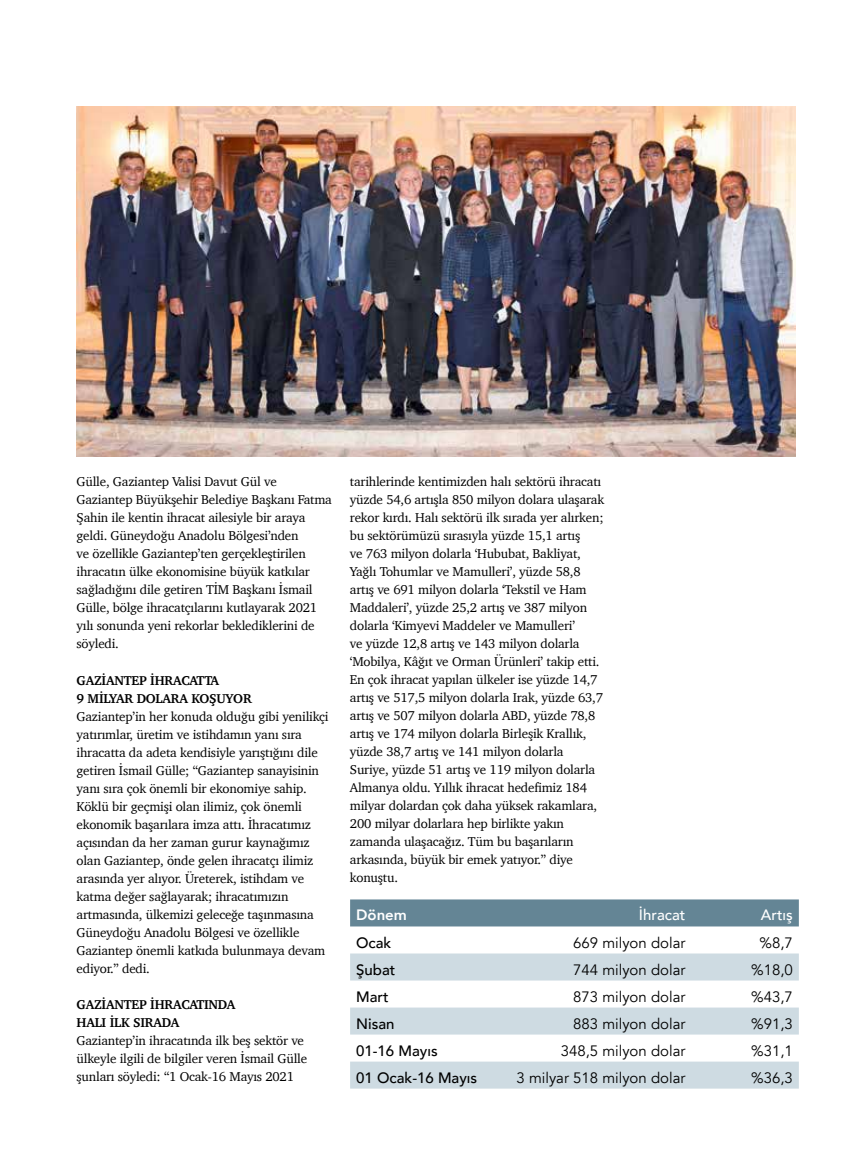
<style>
.page{position:relative;width:851px;height:1149px;background:#fff}
.page>*{position:absolute;margin:0;border:0;box-sizing:border-box;transform-origin:0 0}
.t1{font:15px "Avenir";color:#000}
.t2{font:500 15px "Avenir";color:#000}
.t3{font:500 15px "Avenir";color:#fff}
.t4{font:800 15px "Avenir";color:#fff}
.t5{font:13.2px/18px "Charter";letter-spacing:-.015em;color:#000}
.t6{font:700 13.2px/18px "Charter";letter-spacing:-.015em;color:#000}
</style>
<div class="page">
<img style="left:77px;top:106px;width:718px;height:350px">
<div style="left:350px;top:899px;width:448px;height:27px;background:#648595"></div>
<svg style="left:350px;top:953px;width:448px;height:135px;fill:#cedbe2"></svg>
<p class="t5" style="left:77px;top:472px;width:257px">Gülle, Gaziantep Valisi Davut Gül ve Gaziantep Büyükşehir Belediye Başkanı Fatma Şahin ile kentin ihracat ailesiyle bir araya geldi. Güneydoğu Anadolu Bölgesi’nden<br>ve özellikle Gaziantep’ten gerçekleştirilen ihracatın ülke ekonomisine büyük katkılar sağladığını dile getiren TİM Başkanı İsmail Gülle, bölge ihracatçılarını kutlayarak 2021 yılı sonunda yeni rekorlar beklediklerini de söyledi.</p>
<p class="t6" style="left:77px;top:670px;width:176px">GAZİANTEP İHRACATTA<br>9 MİLYAR DOLARA KOŞUYOR</p>
<p class="t5" style="left:77px;top:706px;width:253px">Gaziantep’in her konuda olduğu gibi yenilikçi yatırımlar, üretim ve istihdamın yanı sıra ihracatta da adeta kendisiyle yarıştığını dile getiren İsmail Gülle; “Gaziantep sanayisinin yanı sıra çok önemli bir ekonomiye sahip.<br>Köklü bir geçmişi olan ilimiz, çok önemli ekonomik başarılara imza attı. İhracatımız açısından da her zaman gurur kaynağımız olan Gaziantep, önde gelen ihracatçı ilimiz arasında yer alıyor. Üreterek, istihdam ve katma değer sağlayarak; ihracatımızın artmasında, ülkemizi geleceğe taşınmasına Güneydoğu Anadolu Bölgesi ve özellikle Gaziantep önemli katkıda bulunmaya devam ediyor.” dedi.</p>
<p class="t6" style="left:77px;top:994px;width:160px">GAZİANTEP İHRACATINDA<br>HALI İLK SIRADA</p>
<p class="t5" style="left:77px;top:1030px;width:232px">Gaziantep’in ihracatında ilk beş sektör ve ülkeyle ilgili de bilgiler veren İsmail Gülle şunları söyledi: “1 Ocak-16 Mayıs 2021</p>
<p class="t5" style="left:350px;top:472px;width:256px">tarihlerinde kentimizden halı sektörü ihracatı yüzde 54,6 artışla 850 milyon dolara ulaşarak rekor kırdı. Halı sektörü ilk sırada yer alırken; bu sektörümüzü sırasıyla yüzde 15,1 artış<br>ve 763 milyon dolarla ‘Hububat, Bakliyat, Yağlı Tohumlar ve Mamulleri’, yüzde 58,8 artış ve 691 milyon dolarla ‘Tekstil ve Ham Maddaleri’, yüzde 25,2 artış ve 387 milyon dolarla ‘Kimyevi Maddeler ve Mamulleri’<br>ve yüzde 12,8 artış ve 143 milyon dolarla ‘Mobilya, Kâğıt ve Orman Ürünleri’ takip etti.<br>En çok ihracat yapılan ülkeler ise yüzde 14,7 artış ve 517,5 milyon dolarla Irak, yüzde 63,7 artış ve 507 milyon dolarla ABD, yüzde 78,8 artış ve 174 milyon dolarla Birleşik Krallık, yüzde 38,7 artış ve 141 milyon dolarla Suriye, yüzde 51 artış ve 119 milyon dolarla Almanya oldu. Yıllık ihracat hedefimiz 184 milyar dolardan çok daha yüksek rakamlara, 200 milyar dolarlara hep birlikte yakın zamanda ulaşacağız. Tüm bu başarıların arkasında, büyük bir emek yatıyor.” diye konuştu.</p>
<p class="t4" style="left:356px;top:903px;width:52px">Dönem</p>
<p class="t3" style="left:639px;top:902px;width:48px">İhracat</p>
<p class="t3" style="left:760px;top:902px;width:33px">Artış</p>
<p class="t2" style="left:356px;top:929px;width:37px">Ocak</p>
<p class="t1" style="left:573px;top:933px;width:114px">669 milyon dolar</p>
<p class="t1" style="left:759px;top:933px;width:35px">%8,7</p>
<p class="t2" style="left:356px;top:956px;width:41px">Şubat</p>
<p class="t1" style="left:573px;top:960px;width:114px">744 milyon dolar</p>
<p class="t1" style="left:751px;top:960px;width:43px">%18,0</p>
<p class="t2" style="left:356px;top:983px;width:34px">Mart</p>
<p class="t1" style="left:573px;top:987px;width:114px">873 milyon dolar</p>
<p class="t1" style="left:751px;top:987px;width:43px">%43,7</p>
<p class="t2" style="left:356px;top:1010px;width:40px">Nisan</p>
<p class="t1" style="left:573px;top:1014px;width:114px">883 milyon dolar</p>
<p class="t1" style="left:751px;top:1014px;width:43px">%91,3</p>
<p class="t2" style="left:356px;top:1037px;width:83px">01-16 Mayıs</p>
<p class="t1" style="left:560px;top:1041px;width:126px">348,5 milyon dolar</p>
<p class="t1" style="left:751px;top:1041px;width:43px">%31,1</p>
<p class="t2" style="left:356px;top:1064px;width:122px">01 Ocak-16 Mayıs</p>
<p class="t1" style="left:516px;top:1068px;width:171px">3 milyar 518 milyon dolar</p>
<p class="t1" style="left:751px;top:1068px;width:43px">%36,3</p>
</div>
